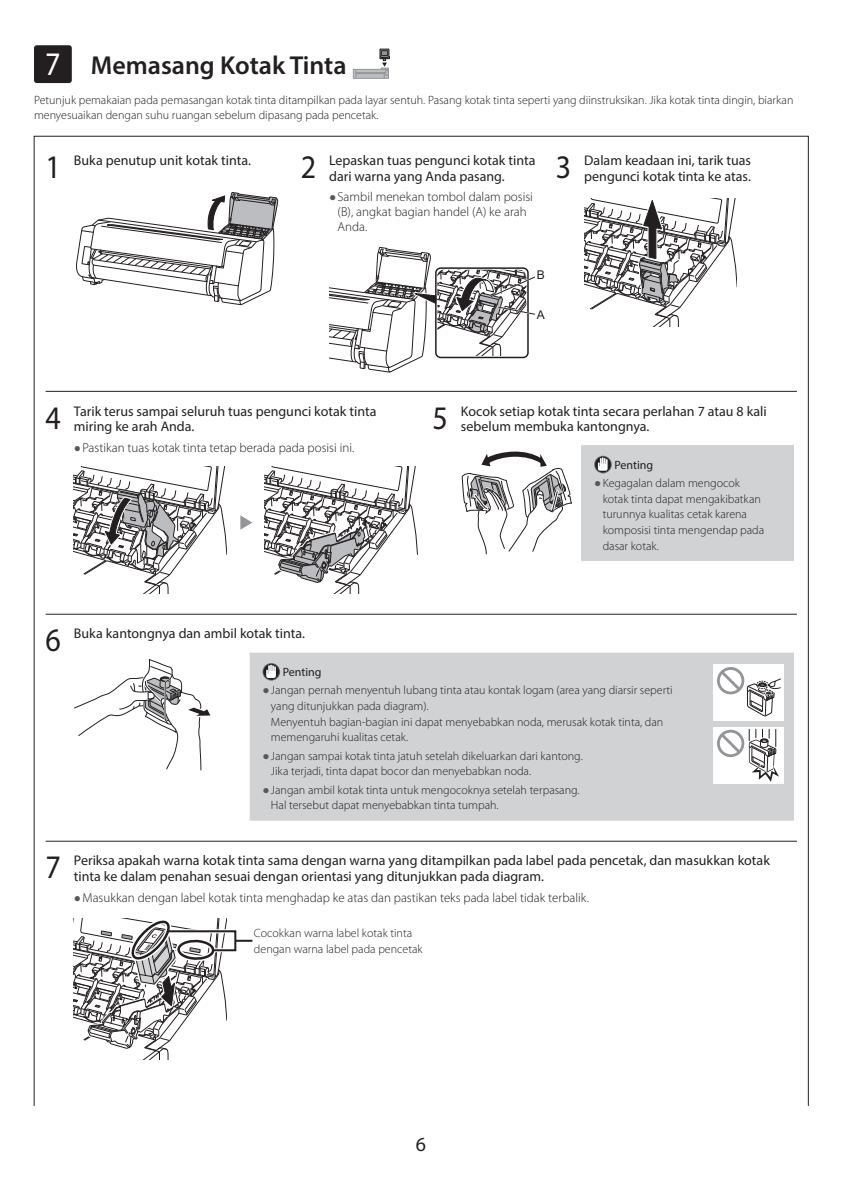
<style>
.page{position:relative;width:842px;height:1191px;background:#fff}
.page>*{position:absolute;margin:0;border:0;box-sizing:border-box;transform-origin:0 0}
.t1{font:33px "Myriad Pro";color:#231f20;scale:.91 1}
.t2{font:600 26px "Myriad Pro";color:#231f20}
.t3{font:20px "Myriad Pro";color:#231f20}
.t4{font:14px/15.6px "Myriad Pro";color:#231f20}
.t5{font:300 13px/15px "Myriad Pro";color:#231f20}
.t6{font:300 12px/15.6px "Myriad Pro";color:#231f20}
.t7{font:12px "Myriad Pro";color:#231f20}
.t8{font:12px "Arial";color:#231f20}
.s1{font-weight:400;font-size:33px;color:#fff}
.s2{font-family:"Arial";font-weight:400;font-size:12px;color:#57585a}
.s3{font-family:"Arial";font-weight:400;color:#57585a}
</style>
<div class="page">
<div style="left:34px;top:45px;width:38px;height:38px;background:#231f20;border-radius:3px"></div>
<svg style="left:353px;top:48px;width:37px;height:31px"></svg>
<svg style="left:76px;top:192px;width:203px;height:114px"></svg>
<svg style="left:329px;top:247px;width:206px;height:126px"></svg>
<svg style="left:584px;top:198px;width:153px;height:128px"></svg>
<hr style="left:46px;top:391px;width:751px;height:1px;background:#231f20">
<svg style="left:264px;top:466px;width:153px;height:127px"></svg>
<svg style="left:74px;top:466px;width:153px;height:127px"></svg>
<svg style="left:240px;top:515px;width:12px;height:15px"></svg>
<div style="left:581px;top:445px;width:213px;height:116px;background:#d1d2d4"></div>
<svg style="left:462px;top:451px;width:110px;height:104px"></svg>
<svg style="left:594px;top:456px;width:18px;height:17px"></svg>
<svg style="left:595px;top:456px;width:16px;height:16px"></svg>
<svg style="left:598px;top:457px;width:10px;height:14px"></svg>
<hr style="left:46px;top:614px;width:751px;height:1px;background:#231f20">
<div style="left:250px;top:652px;width:544px;height:168px;background:#d1d2d4"></div>
<svg style="left:74px;top:659px;width:136px;height:111px"></svg>
<svg style="left:262px;top:663px;width:18px;height:17px"></svg>
<div style="left:263px;top:664px;width:16px;height:15px;background:#231f20;border-radius:50%"></div>
<svg style="left:266px;top:664px;width:10px;height:14px"></svg>
<div style="left:713px;top:664px;width:71px;height:56px;background:#fff"></div>
<div style="left:717px;top:667px;width:27px;height:27px;border:3px solid #939598;border-radius:50%"></div>
<svg style="left:718px;top:668px;width:63px;height:49px"></svg>
<div style="left:713px;top:726px;width:71px;height:57px;background:#fff"></div>
<svg style="left:749px;top:729px;width:30px;height:52px"></svg>
<div style="left:717px;top:729px;width:27px;height:28px;border:3px solid #939598;border-radius:50%"></div>
<svg style="left:718px;top:730px;width:25px;height:26px"></svg>
<hr style="left:46px;top:841px;width:751px;height:1px;background:#231f20">
<svg style="left:74px;top:918px;width:178px;height:141px"></svg>
<h2 class="t2" style="left:45px;top:49px;width:303px"><span class="s1">7</span> Memasang Kotak Tinta</h2>
<p class="t6" style="left:34px;top:92px;width:761px">Petunjuk pemakaian pada pemasangan kotak tinta ditampilkan pada layar sentuh. Pasang kotak tinta seperti yang diinstruksikan. Jika kotak tinta dingin, biarkan menyesuaikan dengan suhu ruangan sebelum dipasang pada pencetak.</p>
<h1 class="t1" style="left:46px;top:147px;width:18px">1</h1>
<p class="t4" style="left:74px;top:152px;width:179px">Buka penutup unit kotak tinta.</p>
<h1 class="t1" style="left:301px;top:147px;width:18px">2</h1>
<p class="t4" style="left:329px;top:152px;width:208px">Lepaskan tuas pengunci kotak tinta dari warna yang Anda pasang.</p>
<p class="t5" style="left:338px;top:190px;width:197px;text-indent:-9px"><span class="s2">●</span> Sambil menekan tombol dalam posisi (B), angkat bagian handel (A) ke arah<br>Anda.</p>
<p class="t8" style="left:537px;top:267px;width:10px">B</p>
<p class="t8" style="left:537px;top:307px;width:10px">A</p>
<h1 class="t1" style="left:556px;top:147px;width:18px">3</h1>
<p class="t4" style="left:584px;top:152px;width:168px">Dalam keadaan ini, tarik tuas pengunci kotak tinta ke atas.</p>
<h1 class="t1" style="left:46px;top:397px;width:18px">4</h1>
<p class="t4" style="left:74px;top:403px;width:304px">Tarik terus sampai seluruh tuas pengunci kotak tinta miring ke arah Anda.</p>
<p class="t5" style="left:74px;top:440px;width:282px"><span class="s2">●</span> Pastikan tuas kotak tinta tetap berada pada posisi ini.</p>
<h1 class="t1" style="left:433px;top:397px;width:18px">5</h1>
<p class="t4" style="left:461px;top:403px;width:307px">Kocok setiap kotak tinta secara perlahan 7 atau 8 kali sebelum membuka kantongnya.</p>
<p class="t7" style="left:614px;top:457px;width:40px">Penting</p>
<p class="t6" style="left:603px;top:475px;width:163px;text-indent:-9px"><span class="s3">●</span> Kegagalan dalam mengocok kotak tinta dapat mengakibatkan turunnya kualitas cetak karena komposisi tinta mengendap pada dasar kotak.</p>
<h1 class="t1" style="left:46px;top:620px;width:18px">6</h1>
<p class="t4" style="left:74px;top:625px;width:233px">Buka kantongnya dan ambil kotak tinta.</p>
<p class="t7" style="left:283px;top:664px;width:40px">Penting</p>
<p class="t6" style="left:271px;top:683px;width:403px;text-indent:-9px"><span class="s3">●</span> Jangan pernah menyentuh lubang tinta atau kontak logam (area yang diarsir seperti yang ditunjukkan pada diagram).<br>Menyentuh bagian-bagian ini dapat menyebabkan noda, merusak kotak tinta, dan memengaruhi kualitas cetak.</p>
<p class="t6" style="left:271px;top:748px;width:313px;text-indent:-9px"><span class="s3">●</span> Jangan sampai kotak tinta jatuh setelah dikeluarkan dari kantong.<br>Jika terjadi, tinta dapat bocor dan menyebabkan noda.</p>
<p class="t6" style="left:271px;top:782px;width:310px;text-indent:-9px"><span class="s3">●</span> Jangan ambil kotak tinta untuk mengocoknya setelah terpasang.<br>Hal tersebut dapat menyebabkan tinta tumpah.</p>
<h1 class="t1" style="left:46px;top:847px;width:18px">7</h1>
<p class="t4" style="left:74px;top:852px;width:697px">Periksa apakah warna kotak tinta sama dengan warna yang ditampilkan pada label pada pencetak, dan masukkan kotak tinta ke dalam penahan sesuai dengan orientasi yang ditunjukkan pada diagram.</p>
<p class="t5" style="left:74px;top:890px;width:516px"><span class="s2">●</span> Masukkan dengan label kotak tinta menghadap ke atas dan pastikan teks pada label tidak terbalik.</p>
<p class="t6" style="left:254px;top:925px;width:170px">Cocokkan warna label kotak tinta dengan warna label pada pencetak</p>
<h3 class="t3" style="left:416px;top:1132px;width:12px">6</h3>
</div>
